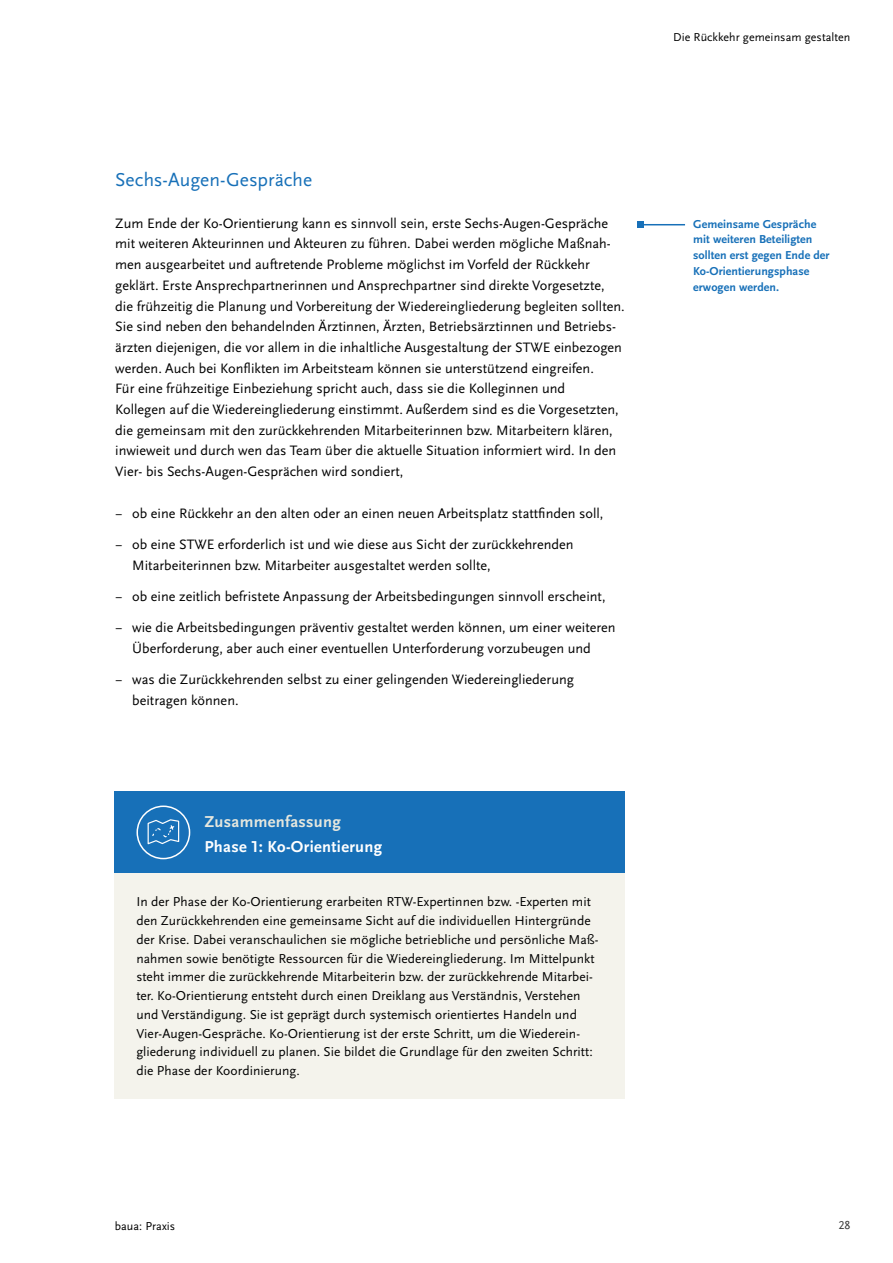
<style>
.page{position:relative;width:893px;height:1263px;background:#fff}
.page>*{position:absolute;margin:0;border:0;box-sizing:border-box;transform-origin:0 0}
.Head_2{font:19.5px "Scala Sans Pro";color:#1770b8}
.Impressum_Fließtext{font:700 16.5px/25px "Scala Sans Pro";letter-spacing:.02em;color:#fff}
.Fließtext{font:14.25px/20.7px "Scala Sans Pro";color:#000}
.Impressum_Fließtext-2{font:13.5px/18.8px "Scala Sans Pro";letter-spacing:.005em;color:#000}
.Marginalie_Textanker{font:700 12px/15.8px "Scala Sans Pro";letter-spacing:.005em;color:#1770b8}
.t1{font:12px "Scala Sans Pro";letter-spacing:.005em;color:#000}
.t2{font:12px "Scala Sans Pro";color:#3a3a39}
.s1{color:#e5e7de}
</style>
<div class="page">
<hr style="left:640px;top:224px;width:45px;height:1px;background:#1770b8">
<svg style="left:637px;top:222px;width:6px;height:6px"></svg>
<div style="left:115px;top:873px;width:510px;height:225px;background:#f4f3ec"></div>
<div style="left:115px;top:791px;width:510px;height:82px;background:#1770b8"></div>
<div style="left:136px;top:805px;width:54px;height:54px;border:2px solid #fff;border-radius:50%"></div>
<svg style="left:147px;top:819px;width:33px;height:26px"></svg>
<p class="t1" style="left:673px;top:31px;width:179px">Die Rückkehr gemeinsam gestalten</p>
<p class="Head_2" style="left:115px;top:169px;width:198px">Sechs-Augen-Gespräche</p>
<p class="Fließtext" style="left:115px;top:213px;width:511px">Zum Ende der Ko-Orientierung kann es sinnvoll sein, erste Sechs-Augen-Gespräche mit weiteren Akteurinnen und Akteuren zu führen. Dabei werden mögliche Maßnah&shy;men ausgearbeitet und auftretende Probleme möglichst im Vorfeld der Rückkehr geklärt. Erste Ansprechpartnerinnen und Ansprechpartner sind direkte Vorgesetzte, die frühzeitig die Planung und Vorbereitung der Wiedereingliederung begleiten sollten.<br>Sie sind neben den behandelnden Ärztinnen, Ärzten, Betriebsärztinnen und Betriebs&shy;ärzten diejenigen, die vor allem in die inhaltliche Ausgestaltung der STWE einbezogen werden. Auch bei Konflikten im Arbeitsteam können sie unterstützend eingreifen.<br>Für eine frühzeitige Einbeziehung spricht auch, dass sie die Kolleginnen und<br>Kollegen auf die Wiedereingliederung einstimmt. Außerdem sind es die Vorgesetzten, die gemeinsam mit den zurückkehrenden Mitarbeiterinnen bzw. Mitarbeitern klären, inwieweit und durch wen das Team über die aktuelle Situation informiert wird. In den Vier- bis Sechs-Augen-Gesprächen wird sondiert,</p>
<p class="Fließtext" style="left:115px;top:503px;width:490px">− ob eine Rückkehr an den alten oder an einen neuen Arbeitsplatz stattfinden soll,</p>
<p class="Fließtext" style="left:132px;top:534px;width:443px;text-indent:-17px">− ob eine STWE erforderlich ist und wie diese aus Sicht der zurückkehrenden<br>Mitarbeiterinnen bzw. Mitarbeiter ausgestaltet werden sollte,</p>
<p class="Fließtext" style="left:115px;top:586px;width:492px">− ob eine zeitlich befristete Anpassung der Arbeitsbedingungen sinnvoll erscheint,</p>
<p class="Fließtext" style="left:115px;top:617px;width:502px;text-align:center">− wie die Arbeitsbedingungen präventiv gestaltet werden können, um einer weiteren<br>Überforderung, aber auch einer eventuellen Unterforderung vorzubeugen und</p>
<p class="Fließtext" style="left:132px;top:669px;width:443px;text-indent:-17px">− was die Zurückkehrenden selbst zu einer gelingenden Wiedereingliederung beitragen können.</p>
<p class="Impressum_Fließtext" style="left:204px;top:809px;width:179px"><span class="s1">Zusammenfassung<br></span>Phase 1: Ko-Orientierung</p>
<p class="Impressum_Fließtext-2" style="left:136px;top:893px;width:464px">In der Phase der Ko-Orientierung erarbeiten RTW-Expertinnen bzw. -Experten mit den Zurückkehrenden eine gemeinsame Sicht auf die individuellen Hintergründe der Krise. Dabei veranschaulichen sie mögliche betriebliche und persönliche Maß&shy;nahmen sowie benötigte Ressourcen für die Wiedereingliederung. Im Mittelpunkt steht immer die zurückkehrende Mitarbeiterin bzw. der zurückkehrende Mitarbei&shy;ter. Ko-Orientierung entsteht durch einen Dreiklang aus Verständnis, Verstehen und Verständigung. Sie ist geprägt durch systemisch orientiertes Handeln und Vier-Augen-Gespräche. Ko-Orientierung ist der erste Schritt, um die Wiederein&shy;gliederung individuell zu planen. Sie bildet die Grundlage für den zweiten Schritt: die Phase der Koordinierung.</p>
<p class="Marginalie_Textanker" style="left:693px;top:216px;width:138px">Gemeinsame Gespräche mit weiteren Beteiligten sollten erst gegen Ende der<br>Ko-Orientierungsphase erwogen werden.</p>
<p class="t1" style="left:115px;top:1219px;width:62px">baua: Praxis</p>
<p class="t2" style="left:838px;top:1218px;width:14px">28</p>
</div>
